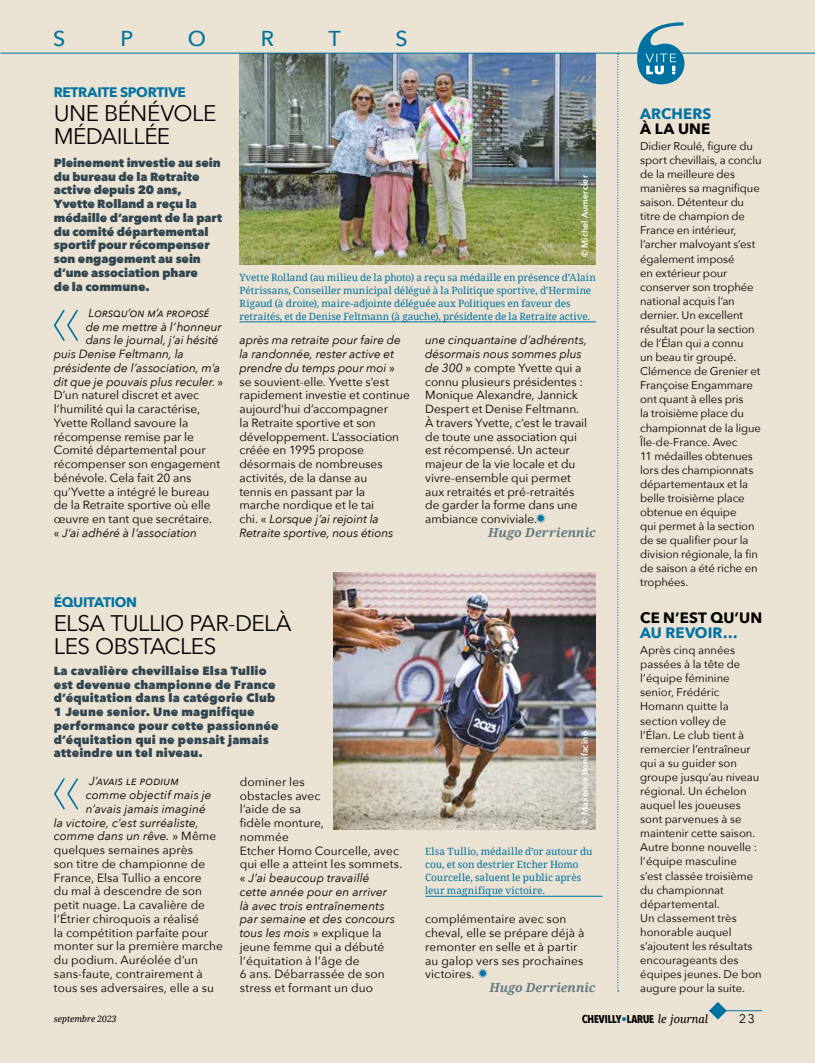
<style>
.page{position:relative;width:815px;height:1063px;background:#eae2d2}
.page>*{position:absolute;margin:0;border:0;box-sizing:border-box;transform-origin:0 0}
.t1{font:200 80.12px "Avenir Next";color:#0072a2}
.t2{font:22.5px/22.5px "Avenir Next";letter-spacing:-.025em;color:#000}
.t3{font:500 21.5px "Avenir Next";color:#0072a2}
.t4{font:700 15px "Avenir Next";letter-spacing:.01em;color:#000}
.t5{font:700 15px "Avenir Next";letter-spacing:.005em;color:#0072a2}
.t6{font:700 13.75px "Avenir Next";letter-spacing:-.025em;color:#0072a2}
.t7{font:italic 700 12.5px "Droid Serif";letter-spacing:.005em;color:#647a84}
.t8{font:12.5px "Avenir Next";color:#000}
.t9{font:11.88px/13.8px "Avenir Next";letter-spacing:.005em;color:#000}
.t10{font:800 11.88px/13.8px "Avenir Next";letter-spacing:.01em;color:#304550}
.t11{font:italic 11.88px "Avenir Next";color:#000}
.t12{font:11.25px/14.1px "Avenir Next";letter-spacing:-.005em;color:#000}
.t13{font:700 11.25px "Avenir Next Condensed";color:#000}
.t14{font:10px/13.1px "Droid Serif";letter-spacing:-.005em;color:#0072a2}
.t15{font:600 8.75px "Avenir Next";letter-spacing:.015em;color:#fff}
.t16{font:italic 8.75px "Droid Serif";letter-spacing:-.01em;color:#000}
.s1{font-style:normal}
.s2{font-style:italic}
.s3{color:#0072a2}
.s4{font-family:"Droid Serif";font-weight:400;font-style:italic}
</style>
<div class="page">
<img style="left:239px;top:54px;width:356px;height:211px">
<hr style="left:0;top:53px;width:815px;height:1px;background:#0072a2">
<hr style="left:239px;top:322px;width:357px;height:1px;background:#0072a2">
<hr style="left:425px;top:896px;width:178px;height:1px;background:#0072a2">
<img style="left:333px;top:573px;width:263px;height:256px">
<svg style="left:637px;top:22px;width:47px;height:62px"></svg>
<svg style="left:617px;top:53px;width:2px;height:939px"></svg>
<svg style="left:709px;top:1002px;width:18px;height:18px"></svg>
<hr style="left:709px;top:1011px;width:53px;height:1px;background:#0072a2">
<h3 class="t3" style="left:54px;top:20px;width:14px">S</h3>
<h3 class="t3" style="left:121px;top:20px;width:14px">P</h3>
<h3 class="t3" style="left:188px;top:20px;width:20px">O</h3>
<h3 class="t3" style="left:261px;top:20px;width:15px">R</h3>
<h3 class="t3" style="left:329px;top:20px;width:14px">T</h3>
<h3 class="t3" style="left:396px;top:20px;width:14px">S</h3>
<p class="t6" style="left:54px;top:80px;width:134px">RETRAITE SPORTIVE</p>
<h2 class="t2" style="left:54px;top:101px;width:164px">UNE BÉNÉVOLE<br>MÉDAILLÉE</h2>
<p class="t10" style="left:54px;top:156px;width:170px">Pleinement investie au sein du bureau de la Retraite active depuis 20 ans,<br>Yvette Rolland a reçu la médaille d’argent de la part du comité départemental sportif pour récompenser son engagement au sein d’une association phare<br>de la commune.</p>
<h1 class="t1" style="left:47px;top:249px;width:40px">«</h1>
<p class="t11" style="left:89px;top:303px;width:122px">Lorsqu’on m’a proposé</p>
<p class="t11" style="left:86px;top:316px;width:138px">de me mettre à l’honneur</p>
<p class="t11" style="left:86px;top:330px;width:134px">dans le journal, j’ai hésité</p>
<p class="t11" style="left:54px;top:344px;width:132px">puis Denise Feltmann, la</p>
<p class="t11" style="left:54px;top:358px;width:168px">présidente de l’association, m’a</p>
<p class="t11" style="left:54px;top:371px;width:171px">dit que je pouvais plus reculer<span class="s1">. »</span></p>
<p class="t9" style="left:54px;top:388px;width:147px">D’un naturel discret et avec</p>
<p class="t9" style="left:54px;top:402px;width:148px">l’humilité qui la caractérise,</p>
<p class="t9" style="left:54px;top:415px;width:136px">Yvette Rolland savoure la</p>
<p class="t9" style="left:54px;top:429px;width:142px">récompense remise par le</p>
<p class="t9" style="left:54px;top:443px;width:153px">Comité départemental pour</p>
<p class="t9" style="left:54px;top:457px;width:168px">récompenser son engagement</p>
<p class="t9" style="left:54px;top:470px;width:139px">bénévole. Cela fait 20 ans</p>
<p class="t9" style="left:54px;top:484px;width:157px">qu’Yvette a intégré le bureau</p>
<p class="t9" style="left:54px;top:498px;width:158px">de la Retraite sportive où elle</p>
<p class="t9" style="left:54px;top:512px;width:160px">œuvre en tant que secrétaire.</p>
<p class="t11" style="left:54px;top:523px;width:145px"><span class="s1">«</span> J’ai adhéré à l’association</p>
<p class="t15" style="left:577px;top:257px;width:83px;rotate:-90deg">© Michel Aumercier</p>
<p class="t14" style="left:239px;top:270px;width:358px">Yvette Rolland (au milieu de la photo) a reçu sa médaille en présence d’Alain Pétrissans, Conseiller municipal délégué à la Politique sportive, d’Hermine Rigaud (à droite), maire-adjointe déléguée aux Politiques en faveur des retraités, et de Denise Feltmann (à gauche), présidente de la Retraite active.</p>
<p class="t9" style="left:239px;top:333px;width:172px"><span class="s2">après ma retraite pour faire de la randonnée, rester active et prendre du temps pour moi</span> » se souvient-elle. Yvette s’est rapidement investie et continue aujourd'hui d’accompagner<br>la Retraite sportive et son développement. L’association créée en 1995 propose désormais de nombreuses activités, de la danse au<br>tennis en passant par la<br>marche nordique et le tai<br>chi. « <span class="s2">Lorsque j’ai rejoint la<br>Retraite sportive, nous étions</span></p>
<p class="t9" style="left:425px;top:333px;width:163px"><span class="s2">une cinquantaine d’adhérents, désormais nous sommes plus de 300</span> » compte Yvette qui a connu plusieurs présidentes :<br>Monique Alexandre, Jannick<br>Despert et Denise Feltmann.<br>À travers Yvette, c’est le travail de toute une association qui est récompensé. Un acteur majeur de la vie locale et du vivre-ensemble qui permet aux retraités et pré-retraités de garder la forme dans une ambiance conviviale.<span class="s3">✹</span></p>
<p class="t7" style="left:488px;top:524px;width:109px">Hugo Derriennic</p>
<p class="t6" style="left:54px;top:590px;width:85px">ÉQUITATION</p>
<h2 class="t2" style="left:54px;top:611px;width:239px">ELSA TULLIO PAR-DELÀ<br>LES OBSTACLES</h2>
<p class="t10" style="left:54px;top:664px;width:226px">La cavalière chevillaise Elsa Tullio est devenue championne de France d’équitation dans la catégorie Club 1 Jeune senior. Une magnifique performance pour cette passionnée d’équitation qui ne pensait jamais atteindre un tel niveau.</p>
<h1 class="t1" style="left:47px;top:717px;width:40px">«</h1>
<p class="t11" style="left:89px;top:771px;width:91px">J’avais le podium</p>
<p class="t9" style="left:240px;top:774px;width:164px">dominer les<br>obstacles avec<br>l’aide de sa<br>fidèle monture,<br>nommée<br>Etcher Homo Courcelle, avec qui elle a atteint les sommets. « <span class="s2">J’ai beaucoup travaillé<br>cette année pour en arriver<br>là avec trois entraînements par semaine et des concours tous les mois</span> » explique la jeune femme qui a débuté l’équitation à l’âge de<br>6 ans. Débarrassée de son stress et formant un duo</p>
<p class="t11" style="left:86px;top:785px;width:127px">comme objectif mais je</p>
<p class="t11" style="left:86px;top:799px;width:121px">n’avais jamais imaginé</p>
<p class="t11" style="left:54px;top:812px;width:147px">la victoire, c’est surréaliste,</p>
<p class="t11" style="left:54px;top:826px;width:164px">comme dans un rêve. <span class="s1">» Même</span></p>
<p class="t9" style="left:54px;top:843px;width:141px">quelques semaines après</p>
<p class="t9" style="left:54px;top:856px;width:153px">son titre de championne de</p>
<p class="t9" style="left:54px;top:870px;width:149px">France, Elsa Tullio a encore</p>
<p class="t9" style="left:54px;top:884px;width:150px">du mal à descendre de son</p>
<p class="t9" style="left:54px;top:898px;width:153px">petit nuage. La cavalière de</p>
<p class="t9" style="left:54px;top:911px;width:147px">l’Étrier chiroquois a réalisé</p>
<p class="t9" style="left:54px;top:925px;width:156px">la compétition parfaite pour</p>
<p class="t9" style="left:54px;top:939px;width:171px">monter sur la première marche</p>
<p class="t9" style="left:54px;top:953px;width:146px">du podium. Auréolée d’un</p>
<p class="t9" style="left:54px;top:966px;width:151px">sans-faute, contrairement à</p>
<p class="t9" style="left:54px;top:980px;width:162px">tous ses adversaires, elle a su</p>
<p class="t15" style="left:577px;top:824px;width:94px;rotate:-90deg">© Maxence Bonifacino</p>
<p class="t14" style="left:425px;top:845px;width:169px">Elsa Tullio, médaille d’or autour du cou, et son destrier Etcher Homo<br>Courcelle, saluent le public après leur magnifique victoire.</p>
<p class="t9" style="left:425px;top:912px;width:161px">complémentaire avec son cheval, elle se prépare déjà à remonter en selle et à partir au galop vers ses prochaines victoires. <span class="s3">✹</span></p>
<p class="t7" style="left:490px;top:979px;width:107px">Hugo Derriennic</p>
<p class="t5" style="left:640px;top:100px;width:73px">ARCHERS</p>
<p class="t4" style="left:640px;top:116px;width:72px">À LA UNE</p>
<p class="t12" style="left:640px;top:138px;width:123px">Didier Roulé, figure du sport chevillais, a conclu de la meilleure des manières sa magnifique saison. Détenteur du titre de champion de<br>France en intérieur, l’archer malvoyant s’est également imposé<br>en extérieur pour conserver son trophée national acquis l’an dernier. Un excellent résultat pour la section de l’Élan qui a connu<br>un beau tir groupé.<br>Clémence de Grenier et<br>Françoise Engammare ont quant à elles pris<br>la troisième place du championnat de la ligue<br>Île-de-France. Avec<br>11 médailles obtenues lors des championnats départementaux et la belle troisième place obtenue en équipe<br>qui permet à la section de se qualifier pour la division régionale, la fin de saison a été riche en trophées.</p>
<p class="t4" style="left:640px;top:605px;width:124px">CE N’EST QU’UN</p>
<p class="t5" style="left:640px;top:620px;width:99px">AU REVOIR…</p>
<p class="t12" style="left:640px;top:643px;width:123px">Après cinq années passées à la tête de l’équipe féminine senior, Frédéric<br>Homann quitte la section volley de<br>l’Élan. Le club tient à remercier l’entraîneur qui a su guider son groupe jusqu’au niveau régional. Un échelon auquel les joueuses sont parvenues à se maintenir cette saison.<br>Autre bonne nouvelle : l’équipe masculine s’est classée troisième du championnat départemental.<br>Un classement très honorable auquel s’ajoutent les résultats encourageants des équipes jeunes. De bon augure pour la suite.</p>
<p class="t16" style="left:54px;top:1013px;width:64px">septembre 2023</p>
<p class="t13" style="left:582px;top:1012px;width:128px">CHEVILLY<span class="s3">•</span>LARUE <span class="s4">le journal</span></p>
<p class="t8" style="left:739px;top:1008px;width:18px">23</p>
</div>
